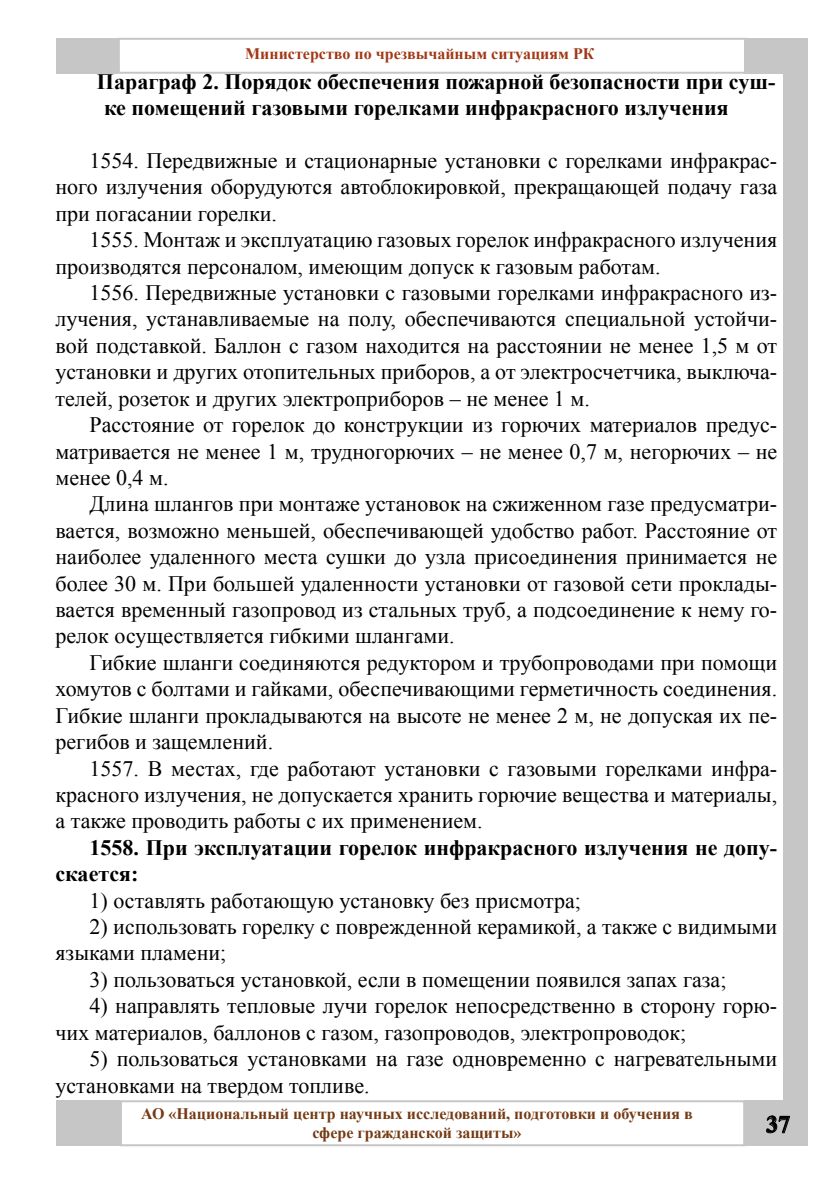
<style>
.page{position:relative;width:834px;height:1180px;background:#fff}
.page>*{position:absolute;margin:0;border:0;box-sizing:border-box;transform-origin:0 0}
.t1{font:700 24px "Times New Roman";color:#000}
.t2{font:22px/26.4px "Times New Roman";color:#000;text-align:justify}
.t3{font:700 22px/26.4px "Times New Roman";color:#000}
.t4{font:700 16px/19.2px "Times New Roman";color:#753a13;text-align:center}
.t5{font:700 16px "Times New Roman";color:#a13816}
</style>
<div class="page">
<div style="left:57px;top:38px;width:61px;height:36px;background:#c6c6c6"></div>
<div style="left:744px;top:38px;width:51px;height:36px;background:#c6c6c6"></div>
<div style="left:118px;top:38px;width:629px;height:36px;border:2px solid #c6c6c6"></div>
<div style="left:782px;top:38px;width:25px;height:1085px;background:#c6c6c6"></div>
<div style="left:57px;top:1100px;width:63px;height:45px;background:#c6c6c6"></div>
<div style="left:743px;top:1100px;width:64px;height:45px;background:#c6c6c6"></div>
<div style="left:120px;top:1100px;width:625px;height:45px;border:2px solid #c6c6c6"></div>
<svg style="left:766px;top:1115px;width:24px;height:18px"></svg>
<p class="t5" style="left:245px;top:43px;width:350px">Министерство по чрезвычайным ситуациям РК</p>
<p class="t3" style="left:104px;top:67px;width:672px;text-indent:-7px">Параграф 2. Порядок обеспечения пожарной безопасности при суш&shy;ке помещений газовыми горелками инфракрасного излучения</p>
<p class="t2" style="left:55px;top:147px;width:723px;text-indent:34px">1554. Передвижные и стационарные установки с горелками инфракрас&shy;ного излучения оборудуются автоблокировкой, прекращающей подачу газа при погасании горелки.</p>
<p class="t2" style="left:55px;top:226px;width:723px;text-indent:34px">1555. Монтаж и эксплуатацию газовых горелок инфракрасного излучения производятся персоналом, имеющим допуск к газовым работам.</p>
<p class="t2" style="left:55px;top:279px;width:723px;text-indent:34px">1556. Передвижные установки с газовыми горелками инфракрасного из&shy;лучения, устанавливаемые на полу, обеспечиваются специальной устойчи&shy;вой подставкой. Баллон с газом находится на расстоянии не менее 1,5 м от установки и других отопительных приборов, а от электросчетчика, выключа&shy;телей, розеток и других электроприборов – не менее 1 м.</p>
<p class="t2" style="left:55px;top:411px;width:723px;text-indent:34px">Расстояние от горелок до конструкции из горючих материалов предус&shy;матривается не менее 1 м, трудногорючих – не менее 0,7 м, негорючих – не менее 0,4 м.</p>
<p class="t2" style="left:55px;top:490px;width:723px;text-indent:34px">Длина шлангов при монтаже установок на сжиженном газе предусматри&shy;вается, возможно меньшей, обеспечивающей удобство работ. Расстояние от наиболее удаленного места сушки до узла присоединения принимается не более 30 м. При большей удаленности установки от газовой сети проклады&shy;вается временный газопровод из стальных труб, а подсоединение к нему го&shy;релок осуществляется гибкими шлангами.</p>
<p class="t2" style="left:55px;top:648px;width:723px;text-indent:34px">Гибкие шланги соединяются редуктором и трубопроводами при помощи хомутов с болтами и гайками, обеспечивающими герметичность соединения.<br>Гибкие шланги прокладываются на высоте не менее 2 м, не допуская их пе&shy;регибов и защемлений.</p>
<p class="t2" style="left:55px;top:754px;width:723px;text-indent:34px">1557. В местах, где работают установки с газовыми горелками инфра&shy;красного излучения, не допускается хранить горючие вещества и материалы, а также проводить работы с их применением.</p>
<p class="t3" style="left:55px;top:833px;width:723px;text-indent:34px">1558. При эксплуатации горелок инфракрасного излучения не допу&shy;скается:</p>
<p class="t2" style="left:90px;top:886px;width:493px">1) оставлять работающую установку без присмотра;</p>
<p class="t2" style="left:55px;top:912px;width:723px;text-indent:34px">2) использовать горелку с поврежденной керамикой, а также с видимыми языками пламени;</p>
<p class="t2" style="left:90px;top:965px;width:638px">3) пользоваться установкой, если в помещении появился запах газа;</p>
<p class="t2" style="left:55px;top:991px;width:723px;text-indent:34px">4) направлять тепловые лучи горелок непосредственно в сторону горю&shy;чих материалов, баллонов с газом, газопроводов, электропроводок;</p>
<p class="t2" style="left:55px;top:1044px;width:723px;text-indent:34px">5) пользоваться установками на газе одновременно с нагревательными установками на твердом топливе.</p>
<p class="t4" style="left:141px;top:1103px;width:553px">АО «Национальный центр научных исследований, подготовки и обучения в сфере гражданской защиты»</p>
<p class="t1" style="left:766px;top:1106px;width:25px">37</p>
</div>
